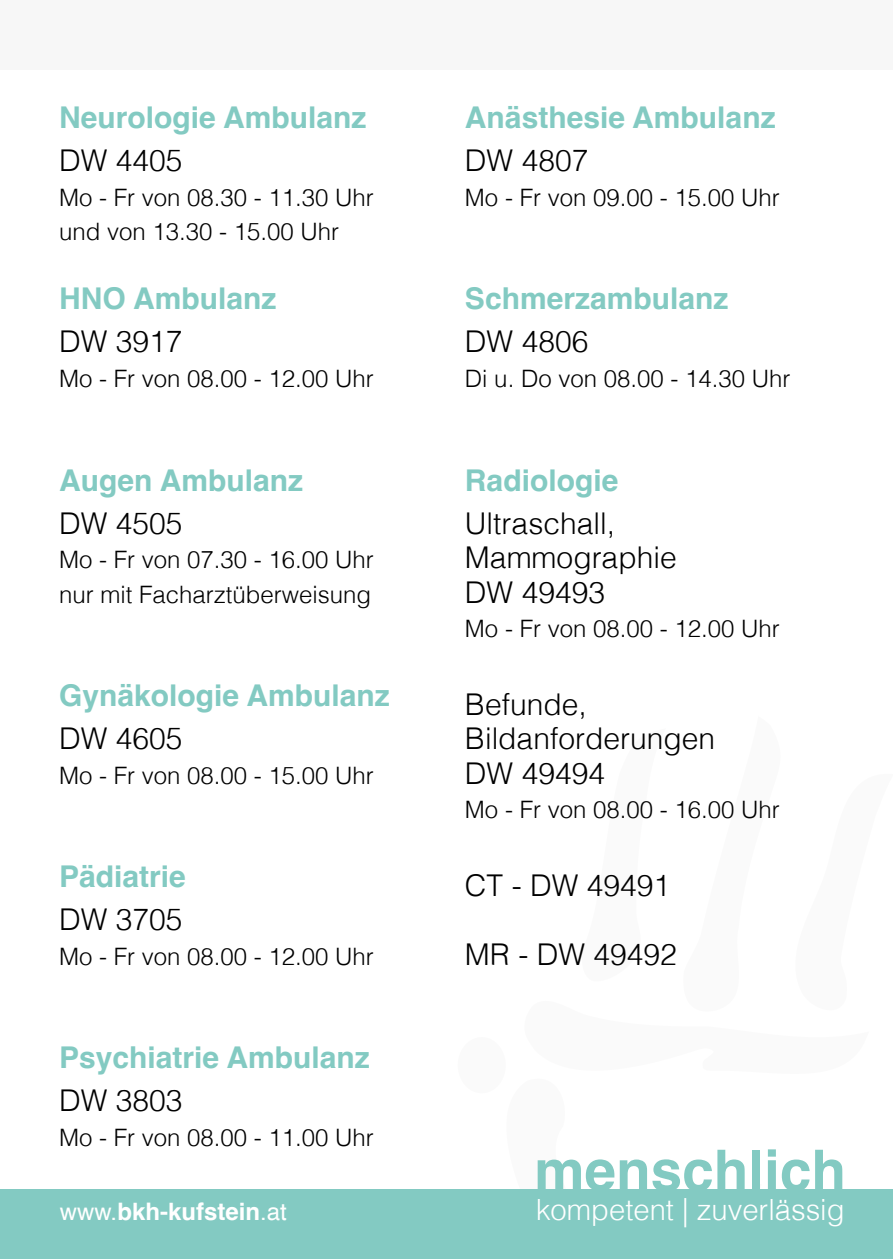
<style>
.page{position:relative;width:893px;height:1259px;background:#fff}
.page>*{position:absolute;margin:0;border:0;box-sizing:border-box;transform-origin:0 0}
.t1{font:700 56.7px "Helvetica";color:#83cac2}
.t2{font:700 30px "Helvetica";color:#83cac2}
.t3{font:300 30px/34.5px "Helvetica";color:#000}
.t4{font:300 29.1px "Helvetica";color:#fff}
.t5{font:300 24px/34.5px "Helvetica";color:#000}
.t6{font:700 24px "Helvetica";color:#fff}
.s1{font-weight:400}
</style>
<div class="page">
<div style="left:0;top:1189px;width:893px;height:70px;background:#83cac2"></div>
<div style="left:0;top:0;width:893px;height:70px;background:#f7f7f7"></div>
<p class="t2" style="left:59px;top:100px;width:309px">Neurologie Ambulanz</p>
<p class="t3" style="left:59px;top:141px;width:125px">DW 4405</p>
<p class="t5" style="left:59px;top:178px;width:316px">Mo - Fr von 08.30 - 11.30 Uhr und von 13.30 - 15.00 Uhr</p>
<p class="t2" style="left:59px;top:281px;width:219px">HNO Ambulanz</p>
<p class="t3" style="left:59px;top:322px;width:125px">DW 3917</p>
<p class="t5" style="left:59px;top:359px;width:316px">Mo - Fr von 08.00 - 12.00 Uhr</p>
<p class="t2" style="left:59px;top:462px;width:245px">Augen Ambulanz</p>
<p class="t3" style="left:59px;top:503px;width:125px">DW 4505</p>
<p class="t5" style="left:59px;top:540px;width:316px">Mo - Fr von 07.30 - 16.00 Uhr nur mit Facharztüberweisung</p>
<p class="t2" style="left:59px;top:677px;width:332px">Gynäkologie Ambulanz</p>
<p class="t3" style="left:59px;top:719px;width:125px">DW 4605</p>
<p class="t5" style="left:59px;top:756px;width:316px">Mo - Fr von 08.00 - 15.00 Uhr</p>
<p class="t2" style="left:59px;top:858px;width:128px">Pädiatrie</p>
<p class="t3" style="left:59px;top:900px;width:125px">DW 3705</p>
<p class="t5" style="left:59px;top:937px;width:316px">Mo - Fr von 08.00 - 12.00 Uhr</p>
<p class="t2" style="left:59px;top:1039px;width:312px">Psychiatrie Ambulanz</p>
<p class="t3" style="left:59px;top:1081px;width:125px">DW 3803</p>
<p class="t5" style="left:59px;top:1118px;width:316px">Mo - Fr von 08.00 - 11.00 Uhr</p>
<p class="t6" style="left:60px;top:1196px;width:228px"><span class="s1">www.</span>bkh-kufstein<span class="s1">.at</span></p>
<p class="t2" style="left:465px;top:100px;width:312px">Anästhesie Ambulanz</p>
<p class="t3" style="left:465px;top:141px;width:125px">DW 4807</p>
<p class="t5" style="left:465px;top:178px;width:316px">Mo - Fr von 09.00 - 15.00 Uhr</p>
<p class="t2" style="left:465px;top:281px;width:265px">Schmerzambulanz</p>
<p class="t3" style="left:465px;top:322px;width:125px">DW 4806</p>
<p class="t5" style="left:465px;top:359px;width:327px">Di u. Do von 08.00 - 14.30 Uhr</p>
<p class="t2" style="left:465px;top:462px;width:155px">Radiologie</p>
<p class="t3" style="left:465px;top:503px;width:213px">Ultraschall,<br>Mammographie<br>DW 49493</p>
<p class="t5" style="left:465px;top:609px;width:316px">Mo - Fr von 08.00 - 12.00 Uhr</p>
<p class="t3" style="left:465px;top:684px;width:252px">Befunde,<br>Bildanforderungen<br>DW 49494</p>
<p class="t5" style="left:465px;top:790px;width:316px">Mo - Fr von 08.00 - 16.00 Uhr</p>
<p class="t3" style="left:465px;top:866px;width:207px">CT - DW 49491</p>
<p class="t3" style="left:465px;top:935px;width:213px">MR - DW 49492</p>
<h1 class="t1" style="left:534px;top:1135px;width:313px">menschlich</h1>
<p class="t4" style="left:536px;top:1184px;width:310px">kompetent | zuverlässig</p>
</div>
